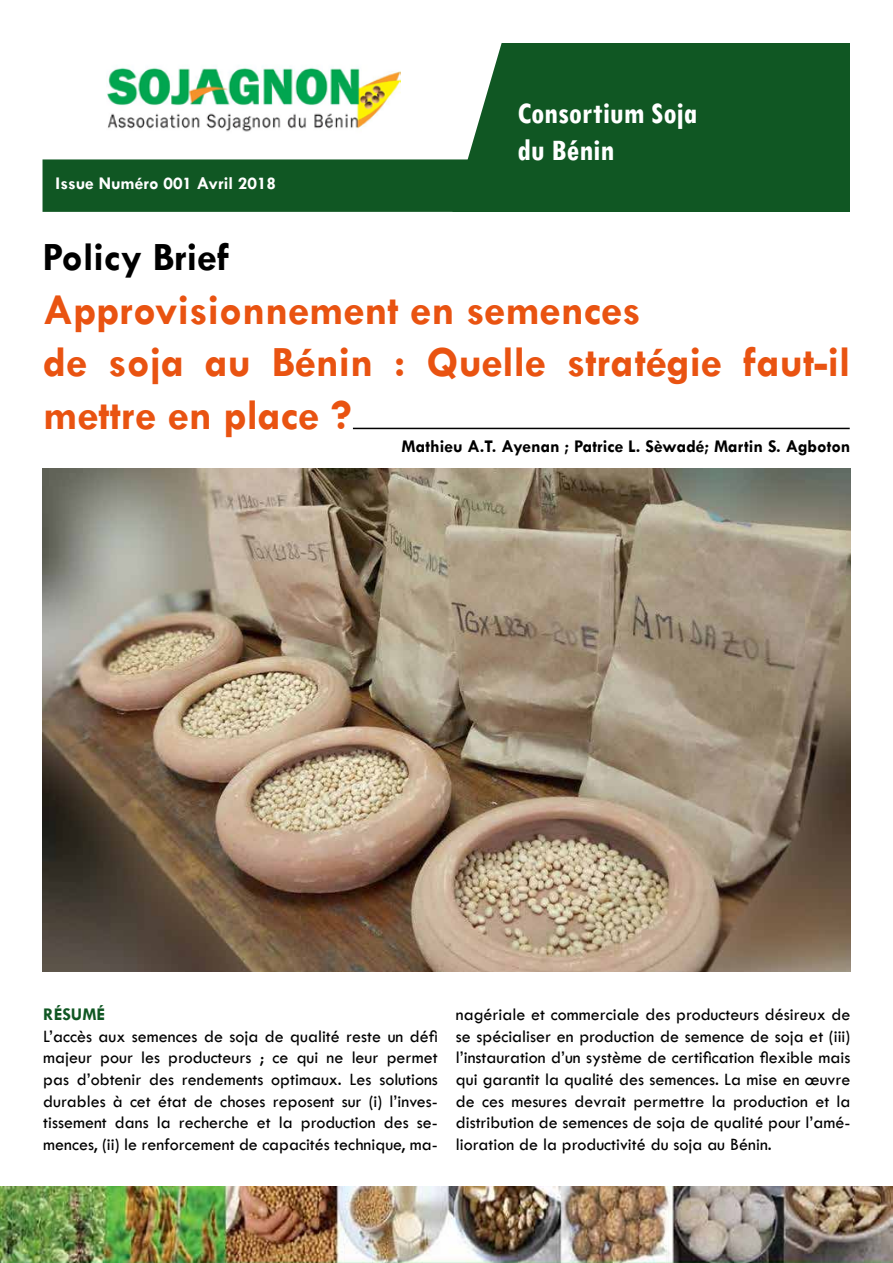
<style>
.page{position:relative;width:893px;height:1263px;background:#fff}
.page>*{position:absolute;margin:0;border:0;box-sizing:border-box;transform-origin:0 0}
.t1{font:700 43.5px/52.2px "Tw Cen";color:#e95311}
.t2{font:700 40.5px "Tw Cen";color:#000}
.t3{font:700 condensed 31.5px/37.8px "Tw Cen";color:#fff}
.t4{font:18px/21.6px "Tw Cen";color:#000;text-align:justify}
.t5{font:700 18px "Tw Cen";color:#000}
.t6{font:700 18px "Tw Cen";color:#fff}
.t7{font:700 18px "Tw Cen";color:#105723}
</style>
<div class="page">
<div style="left:43px;top:43px;width:807px;height:169px;background:#105723"></div>
<div style="left:43px;top:43px;width:459px;height:116px;background:#fff"></div>
<svg style="left:43px;top:159px;width:425px;height:53px"></svg>
<hr style="left:353px;top:428px;width:497px;height:1px;background:#000">
<img style="left:107px;top:60px;width:293px;height:78px">
<img style="left:0;top:1186px;width:893px;height:77px">
<img style="left:43px;top:468px;width:807px;height:504px">
<p class="t6" style="left:56px;top:172px;width:222px">Issue Numéro 001 Avril 2018</p>
<h3 class="t3" style="left:517px;top:93px;width:181px">Consortium Soja du Bénin</h3>
<h2 class="t2" style="left:43px;top:232px;width:189px">Policy Brief</h2>
<h1 class="t1" style="left:43px;top:283px;width:809px">Approvisionnement en semences<br>de soja au Bénin : Quelle stratégie faut-il mettre en place ?</h1>
<p class="t5" style="left:401px;top:436px;width:450px">Mathieu A.T. Ayenan ; Patrice L. Sèwadé; Martin S. Agboton</p>
<p class="t7" style="left:43px;top:1004px;width:63px">RÉSUMÉ</p>
<p class="t4" style="left:43px;top:1025px;width:396px">L’accès aux semences de soja de qualité reste un défi majeur pour les producteurs ; ce qui ne leur permet pas d’obtenir des rendements optimaux. Les solutions durables à cet état de choses reposent sur (i) l’inves&shy;tissement dans la recherche et la production des se&shy;mences, (ii) le renforcement de capacités technique, ma-</p>
<p class="t4" style="left:456px;top:1004px;width:396px">nagériale et commerciale des producteurs désireux de se spécialiser en production de semence de soja et (iii) l’instauration d’un système de certification flexible mais qui garantit la qualité des semences. La mise en œuvre de ces mesures devrait permettre la production et la distribution de semences de soja de qualité pour l’amé&shy;lioration de la productivité du soja au Bénin.</p>
</div>
